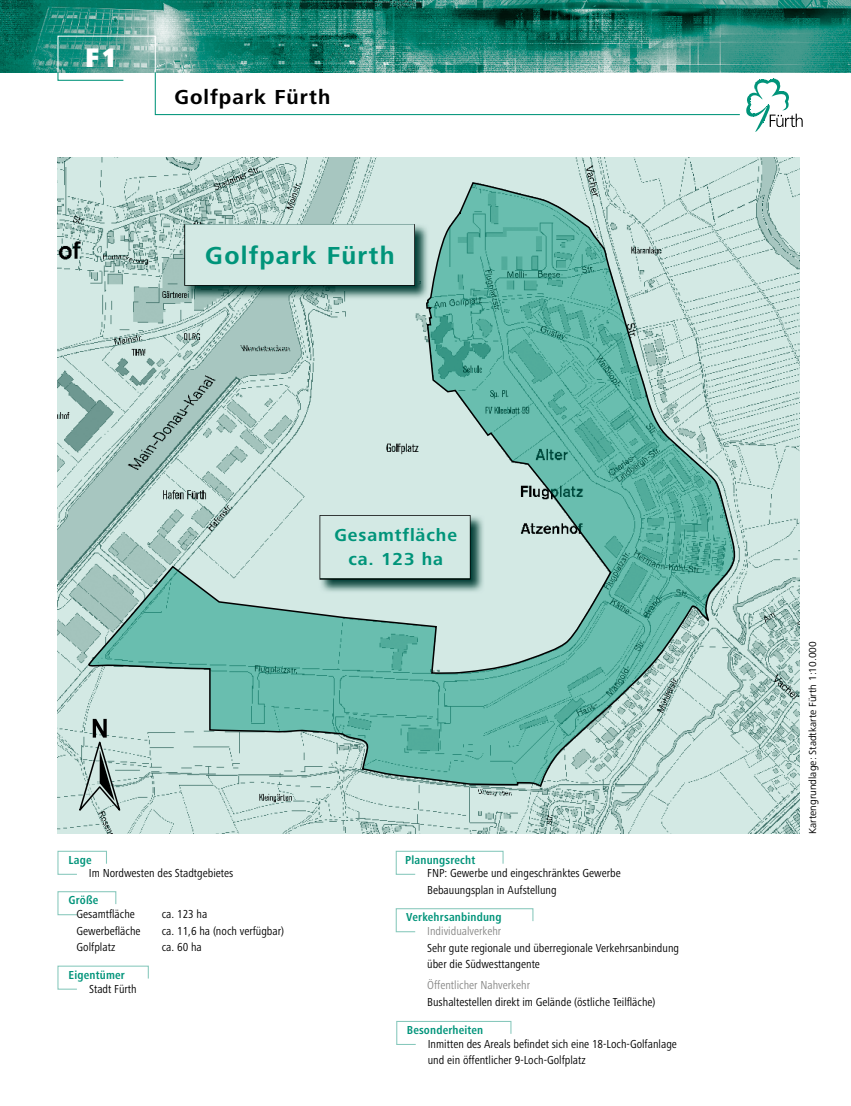
<style>
.page{position:relative;width:851px;height:1106px;background:#fff}
.page>*{position:absolute;margin:0;border:0;box-sizing:border-box;transform-origin:0 0}
.t1{font:900 condensed 27.75px "Frutiger Next LTW1 G";color:#fff}
.Head_14_pt_ohne_Versalien{font:700 25.5px "Frutiger Next LTW1 G";letter-spacing:.05em;color:#00947a}
.Head_14_pt_ohne_Versalien-2{font:700 21px "Frutiger Next LTW1 G";letter-spacing:.05em;color:#000}
.Head_14_pt_ohne_Versalien-3{font:700 18px "Frutiger Next LTW1 G";letter-spacing:.05em;color:#00947a}
.Fließtext_Cond_8_5{font:condensed 12px/16.5px "Frutiger Next LTW1 G";color:#000}
.Fließtext_8_5_pt{font:700 condensed 12px "Frutiger Next LTW1 G";letter-spacing:.015em;color:#00947a}
.Subline_7_pt{font:10.5px "Frutiger Next LTW1 G";color:#000}
.s1{color:#878786}
</style>
<div class="page">
<img style="left:0;top:0;width:850px;height:72px">
<img style="left:57px;top:157px;width:742px;height:676px">
<svg style="left:746px;top:79px;width:56px;height:53px"></svg>
<svg style="left:57px;top:73px;width:67px;height:8px"></svg>
<svg style="left:154px;top:71px;width:586px;height:45px"></svg>
<div style="left:57px;top:36px;width:99px;height:37px;border:1px solid #fff"></div>
<svg style="left:57px;top:850px;width:50px;height:25px"></svg>
<svg style="left:57px;top:891px;width:60px;height:24px"></svg>
<svg style="left:57px;top:965px;width:92px;height:25px"></svg>
<svg style="left:395px;top:850px;width:109px;height:25px"></svg>
<svg style="left:395px;top:908px;width:139px;height:24px"></svg>
<svg style="left:396px;top:1021px;width:116px;height:24px"></svg>
<svg style="left:76px;top:719px;width:47px;height:97px"></svg>
<svg style="left:87px;top:181px;width:648px;height:606px"></svg>
<p class="t1" style="left:85px;top:42px;width:33px">F1</p>
<p class="Head_14_pt_ohne_Versalien-2" style="left:174px;top:85px;width:157px">Golfpark Fürth</p>
<p class="Head_14_pt_ohne_Versalien" style="left:205px;top:241px;width:191px">Golfpark Fürth</p>
<p class="Head_14_pt_ohne_Versalien-3" style="left:334px;top:524px;width:124px">Gesamtfläche</p>
<p class="Head_14_pt_ohne_Versalien-3" style="left:348px;top:548px;width:96px">ca. 123 ha</p>
<p class="Fließtext_8_5_pt" style="left:405px;top:852px;width:71px">Planungsrecht</p>
<p class="Fließtext_8_5_pt" style="left:68px;top:852px;width:25px">Lage</p>
<p class="Fließtext_8_5_pt" style="left:68px;top:893px;width:31px">Größe</p>
<p class="Fließtext_Cond_8_5" style="left:89px;top:865px;width:146px">Im Nordwesten des Stadtgebietes</p>
<p class="Fließtext_Cond_8_5" style="left:427px;top:865px;width:195px">FNP: Gewerbe und eingeschränktes Gewerbe</p>
<p class="Fließtext_Cond_8_5" style="left:427px;top:881px;width:131px">Bebauungsplan in Aufstellung</p>
<p class="Fließtext_Cond_8_5" style="left:77px;top:906px;width:60px">Gesamtfläche</p>
<p class="Fließtext_Cond_8_5" style="left:162px;top:906px;width:47px">ca. 123 ha</p>
<p class="Fließtext_Cond_8_5" style="left:77px;top:922px;width:65px">Gewerbefläche</p>
<p class="Fließtext_Cond_8_5" style="left:162px;top:922px;width:124px">ca. 11,6 ha (noch verfügbar)</p>
<p class="Fließtext_Cond_8_5" style="left:77px;top:939px;width:40px">Golfplatz</p>
<p class="Fließtext_Cond_8_5" style="left:162px;top:939px;width:42px">ca. 60 ha</p>
<p class="Fließtext_Cond_8_5" style="left:89px;top:981px;width:49px">Stadt Fürth</p>
<p class="Fließtext_8_5_pt" style="left:406px;top:910px;width:97px">Verkehrsanbindung</p>
<p class="Fließtext_Cond_8_5" style="left:427px;top:923px;width:253px"><span class="s1">Individualverkehr<br></span>Sehr gute regionale und überregionale Verkehrsanbindung</p>
<p class="Fließtext_Cond_8_5" style="left:427px;top:956px;width:114px">über die Südwesttangente</p>
<p class="Fließtext_Cond_8_5" style="left:427px;top:976px;width:230px"><span class="s1">Öffentlicher Nahverkehr<br></span>Bushaltestellen direkt im Gelände (östliche Teilfläche)</p>
<p class="Fließtext_8_5_pt" style="left:406px;top:1023px;width:78px">Besonderheiten</p>
<p class="Fließtext_Cond_8_5" style="left:427px;top:1035px;width:250px">Inmitten des Areals befindet sich eine 18-Loch-Golfanlage</p>
<p class="Fließtext_Cond_8_5" style="left:427px;top:1052px;width:159px">und ein öffentlicher 9-Loch-Golfplatz</p>
<p class="Fließtext_8_5_pt" style="left:69px;top:968px;width:58px">Eigentümer</p>
<p class="Subline_7_pt" style="left:806px;top:833px;width:194px;rotate:-90deg">Kartengrundlage: Stadtkarte Fürth 1:10.000</p>
</div>
